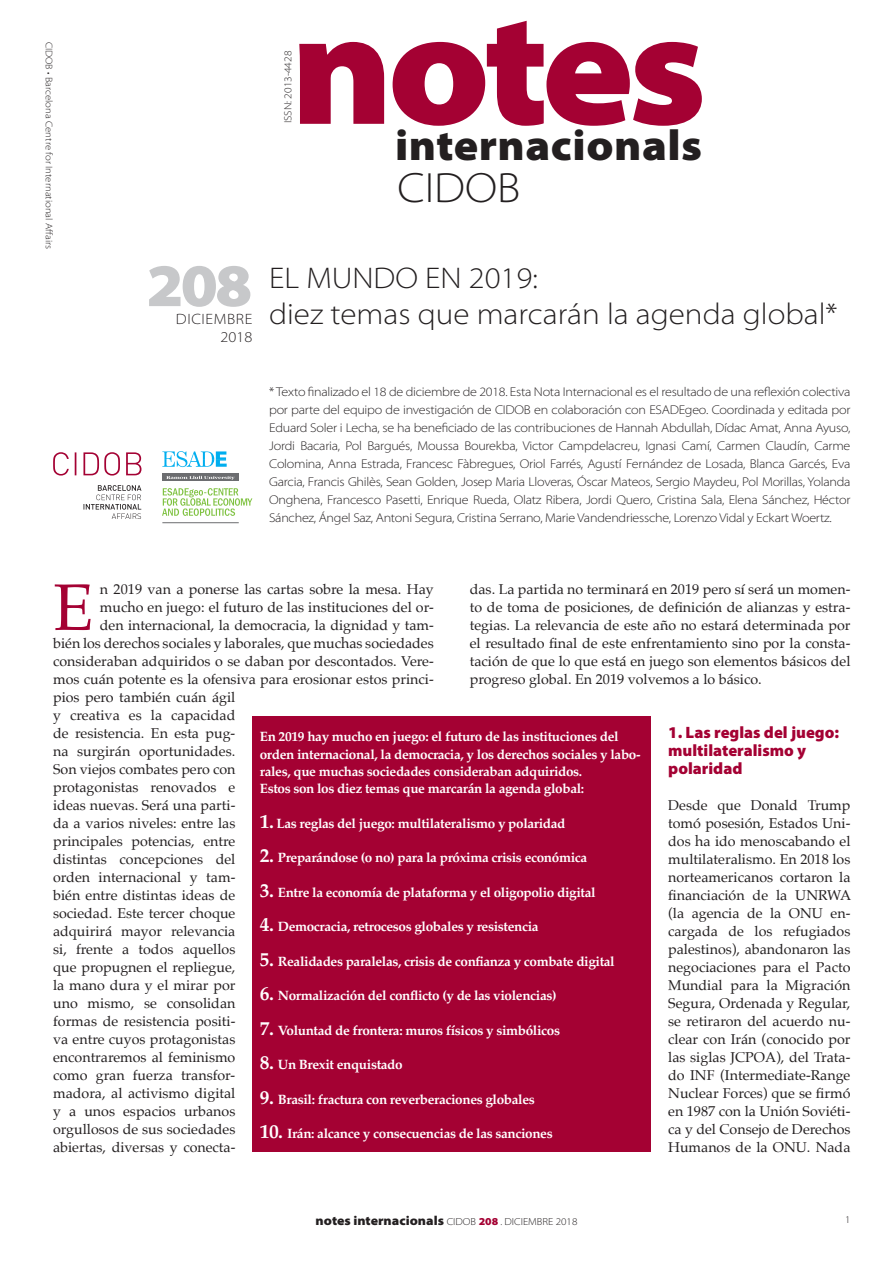
<style>
.page{position:relative;width:893px;height:1263px;background:#fff}
.page>*{position:absolute;margin:0;border:0;box-sizing:border-box;transform-origin:0 0}
.t1{font:900 semi-expanded 162.45px "Myriad Pro";letter-spacing:-.04em;color:#a40133}
.t2{font:65.85px "Palatino";color:#a40133}
.t3{font:900 semi-expanded 60.75px "Myriad Pro";color:#c7c8ca}
.t4{font:900 semi-expanded 42.9px "Myriad Pro";letter-spacing:.01em;color:#231f20}
.t5{font:300 semi-expanded 42.6px "Myriad Pro";color:#231f20}
.t6{font:300 semi-expanded 30px/36px "Myriad Pro";color:#231f20}
.t7{font:900 16.5px/18px "Myriad Pro";color:#a40133}
.t8{font:300 semi-expanded 15px/18px "Myriad Pro";letter-spacing:.04em;color:#231f20;text-align:right}
.t9{font:14.25px/18px "Palatino";color:#231f20;text-align:justify}
.t10{font:700 13.5px/17.2px "Palatino";letter-spacing:-.025em;color:#fff}
.t11{font:900 semi-expanded 12.9px "Myriad Pro";color:#231f20}
.t12{font:300 semi-expanded 12.75px/18px "Myriad Pro";letter-spacing:-.02em;color:#231f20;text-align:justify}
.t13{font:300 semi-expanded 10.5px "Myriad Pro";color:#231f20}
.t14{font:300 semi-expanded 10.2px "Myriad Pro";color:#231f20}
.t15{font:300 semi-expanded 9.75px "Myriad Pro";color:#231f20}
.s1{font-size:19.5px}
.s2{font-weight:300;font-size:10.2px}
.s3{font-size:10.65px;color:#a40133}
</style>
<div class="page">
<div style="left:253px;top:716px;width:398px;height:436px;background:#a40133"></div>
<svg style="left:162px;top:451px;width:65px;height:16px"></svg>
<hr style="left:162px;top:522px;width:77px;height:1px;background:#6c6d70">
<div style="left:162px;top:474px;width:77px;height:7px;background:#6c6d70"></div>
<svg style="left:166px;top:476px;width:69px;height:4px"></svg>
<svg style="left:162px;top:488px;width:90px;height:28px"></svg>
<svg style="left:53px;top:452px;width:88px;height:24px"></svg>
<svg style="left:84px;top:485px;width:57px;height:34px"></svg>
<h1 class="t1" style="left:290px;top:-24px;width:418px">notes</h1>
<h3 class="t4" style="left:395px;top:121px;width:309px">internacionals</h3>
<h3 class="t5" style="left:397px;top:164px;width:124px">CIDOB</h3>
<p class="t15" style="left:55px;top:42px;width:209px;rotate:90deg">CIDOB • Barcelona Centre for International Affairs</p>
<p class="t13" style="left:282px;top:123px;width:74px;rotate:-90deg">ISSN: 2013-4428</p>
<h3 class="t6" style="left:269px;top:260px;width:570px">EL MUNDO EN 2019:<br>diez temas que marcarán la agenda global*</h3>
<h3 class="t3" style="left:146px;top:251px;width:108px">208</h3>
<p class="t8" style="left:176px;top:310px;width:78px">DICIEMBRE<br>2018</p>
<p class="t12" style="left:269px;top:383px;width:583px">* Texto finalizado el 18 de diciembre de 2018. Esta Nota Internacional es el resultado de una reflexión colectiva por parte del equipo de investigación de CIDOB en colaboración con ESADEgeo. Coordinada y editada por Eduard Soler i Lecha, se ha beneficiado de las contribuciones de Hannah Abdullah, Dídac Amat, Anna Ayuso, Jordi Bacaria, Pol Bargués, Moussa Bourekba, Victor Campdelacreu, Ignasi Camí, Carmen Claudín, Carme Colomina, Anna Estrada, Francesc Fàbregues, Oriol Farrés, Agustí Fernández de Losada, Blanca Garcés, Eva Garcia, Francis Ghilès, Sean Golden, Josep Maria Lloveras, Óscar Mateos, Sergio Maydeu, Pol Morillas, Yolanda Onghena, Francesco Pasetti, Enrique Rueda, Olatz Ribera, Jordi Quero, Cristina Sala, Elena Sánchez, Héctor Sánchez, Ángel Saz, Antoni Segura, Cristina Serrano, Marie Vandendriessche, Lorenzo Vidal y Eckart Woertz.</p>
<p class="t9" style="left:470px;top:580px;width:382px">das. La partida no terminará en 2019 pero sí será un momen&shy;to de toma de posiciones, de definición de alianzas y estra&shy;tegias. La relevancia de este año no estará determinada por el resultado final de este enfrentamiento sino por la consta&shy;tación de que lo que está en juego son elementos básicos del progreso global. En 2019 volvemos a lo básico.</p>
<p class="t7" style="left:668px;top:724px;width:172px">1. Las reglas del juego: multilateralismo y polaridad</p>
<p class="t9" style="left:668px;top:796px;width:185px">Desde que Donald Trump tomó posesión, Estados Uni&shy;dos ha ido menoscabando el multilateralismo. En 2018 los norteamericanos cortaron la financiación de la UNRWA (la agencia de la ONU en&shy;cargada de los refugiados palestinos), abandonaron las negociaciones para el Pacto Mundial para la Migración Segura, Ordenada y Regular, se retiraron del acuerdo nu&shy;clear con Irán (conocido por las siglas JCPOA), del Trata&shy;do INF (Intermediate-Range Nuclear Forces) que se firmó en 1987 con la Unión Soviéti&shy;ca y del Consejo de Derechos Humanos de la ONU. Nada</p>
<h2 class="t2" style="left:53px;top:553px;width:42px">E</h2>
<p class="t9" style="left:100px;top:580px;width:335px">n 2019 van a ponerse las cartas sobre la mesa. Hay</p>
<p class="t9" style="left:100px;top:598px;width:335px">mucho en juego: el futuro de las instituciones del or-</p>
<p class="t9" style="left:100px;top:616px;width:335px">den internacional, la democracia, la dignidad y tam-</p>
<p class="t9" style="left:53px;top:634px;width:382px">bién los derechos sociales y laborales, que muchas sociedades</p>
<p class="t9" style="left:53px;top:652px;width:382px">consideraban adquiridos o se daban por descontados. Vere-</p>
<p class="t9" style="left:53px;top:670px;width:382px">mos cuán potente es la ofensiva para erosionar estos princi-</p>
<p class="t9" style="left:53px;top:688px;width:184px">pios pero también cuán ágil</p>
<p class="t9" style="left:53px;top:706px;width:184px">y creativa es la capacidad</p>
<p class="t9" style="left:53px;top:724px;width:184px">de resistencia. En esta pug-</p>
<p class="t9" style="left:53px;top:742px;width:184px">na surgirán oportunidades.</p>
<p class="t9" style="left:53px;top:760px;width:184px">Son viejos combates pero con</p>
<p class="t9" style="left:53px;top:778px;width:184px">protagonistas renovados e</p>
<p class="t9" style="left:53px;top:796px;width:184px">ideas nuevas. Será una parti-</p>
<p class="t9" style="left:53px;top:814px;width:184px">da a varios niveles: entre las</p>
<p class="t9" style="left:53px;top:832px;width:184px">principales potencias, entre</p>
<p class="t9" style="left:53px;top:850px;width:184px">distintas concepciones del</p>
<p class="t9" style="left:53px;top:868px;width:184px">orden internacional y tam-</p>
<p class="t9" style="left:53px;top:886px;width:184px">bién entre distintas ideas de</p>
<p class="t9" style="left:53px;top:904px;width:184px">sociedad. Este tercer choque</p>
<p class="t9" style="left:53px;top:922px;width:184px">adquirirá mayor relevancia</p>
<p class="t9" style="left:53px;top:940px;width:184px">si, frente a todos aquellos</p>
<p class="t9" style="left:53px;top:958px;width:184px">que propugnen el repliegue,</p>
<p class="t9" style="left:53px;top:976px;width:184px">la mano dura y el mirar por</p>
<p class="t9" style="left:53px;top:994px;width:184px">uno mismo, se consolidan</p>
<p class="t9" style="left:53px;top:1012px;width:184px">formas de resistencia positi-</p>
<p class="t9" style="left:53px;top:1030px;width:184px">va entre cuyos protagonistas</p>
<p class="t9" style="left:53px;top:1048px;width:184px">encontraremos al feminismo</p>
<p class="t9" style="left:53px;top:1066px;width:184px">como gran fuerza transfor-</p>
<p class="t9" style="left:53px;top:1084px;width:184px">madora, al activismo digital</p>
<p class="t9" style="left:53px;top:1102px;width:184px">y a unos espacios urbanos</p>
<p class="t9" style="left:53px;top:1120px;width:184px">orgullosos de sus sociedades</p>
<p class="t9" style="left:53px;top:1138px;width:184px">abiertas, diversas y conecta-</p>
<p class="t10" style="left:260px;top:728px;width:382px">En 2019 hay mucho en juego: el futuro de las instituciones del orden internacional, la democracia, y los derechos sociales y labo&shy;rales, que muchas sociedades consideraban adquiridos.<br>Estos son los diez temas que marcarán la agenda global:</p>
<p class="t10" style="left:260px;top:814px;width:307px"><span class="s1">1.</span> Las reglas del juego: multilateralismo y polaridad</p>
<p class="t10" style="left:260px;top:849px;width:329px"><span class="s1">2.</span> Preparándose (o no) para la próxima crisis económica</p>
<p class="t10" style="left:260px;top:883px;width:337px"><span class="s1">3.</span> Entre la economía de plataforma y el oligopolio digital</p>
<p class="t10" style="left:260px;top:918px;width:280px"><span class="s1">4.</span> Democracia, retrocesos globales y resistencia</p>
<p class="t10" style="left:260px;top:952px;width:356px"><span class="s1">5.</span> Realidades paralelas, crisis de confianza y combate digital</p>
<p class="t10" style="left:260px;top:987px;width:298px"><span class="s1">6.</span> Normalización del conflicto (y de las violencias)</p>
<p class="t10" style="left:260px;top:1021px;width:302px"><span class="s1">7.</span> Voluntad de frontera: muros físicos y simbólicos</p>
<p class="t10" style="left:260px;top:1056px;width:144px"><span class="s1">8.</span> Un Brexit enquistado</p>
<p class="t10" style="left:260px;top:1090px;width:277px"><span class="s1">9.</span> Brasil: fractura con reverberaciones globales</p>
<p class="t10" style="left:260px;top:1125px;width:294px"><span class="s1">10.</span> Irán: alcance y consecuencias de las sanciones</p>
<p class="t11" style="left:316px;top:1213px;width:263px">notes internacionals <span class="s2">CIDOB</span> <span class="s3">208</span> <span class="s2">. DICIEMBRE 2018</span></p>
<p class="t14" style="left:845px;top:1214px;width:7px">1</p>
</div>
